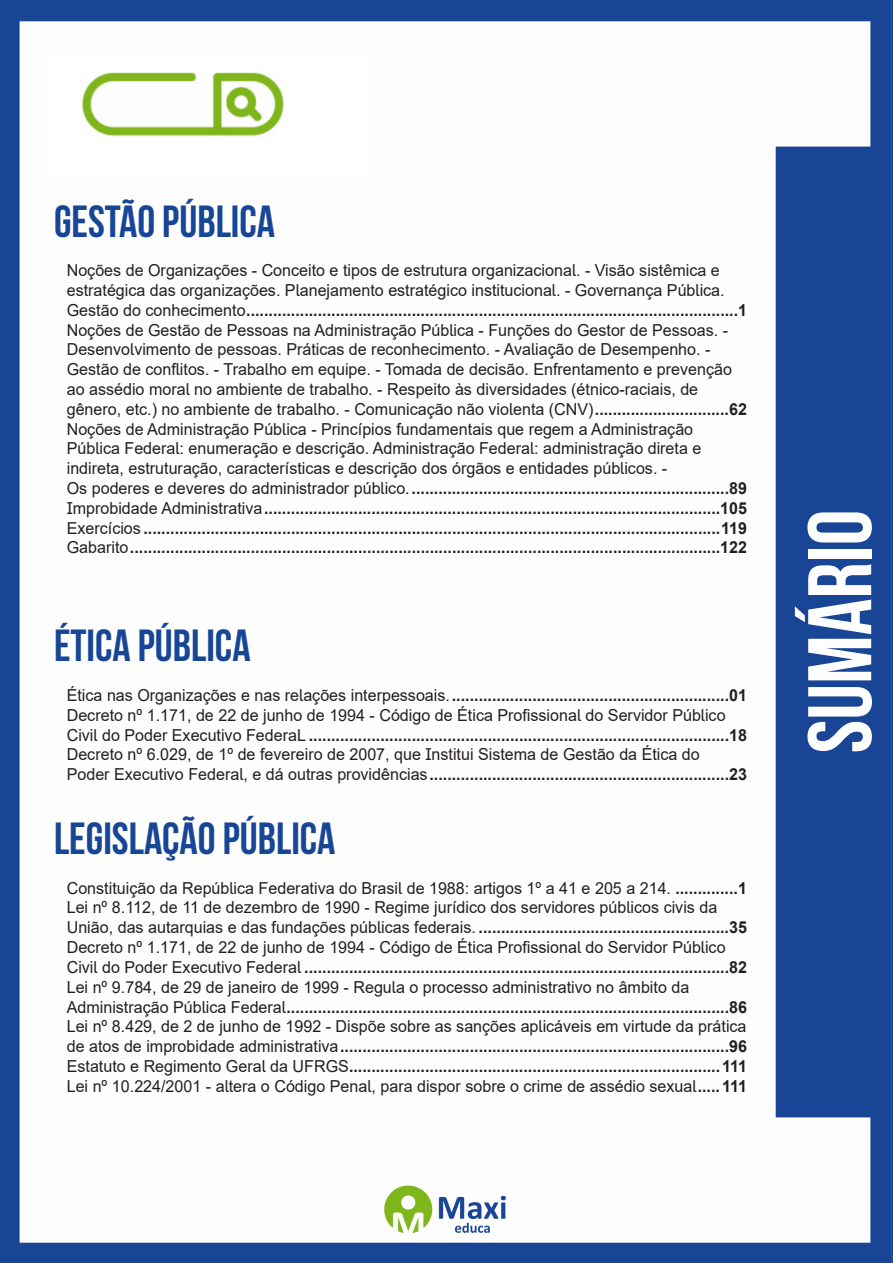
<style>
.page{position:relative;width:893px;height:1263px;background:#fff}
.page>*{position:absolute;margin:0;border:0;box-sizing:border-box;transform-origin:0 0}
.t1{font:700 90px "Bebas Neue";color:#fff}
.t2{font:700 45px "Bebas Neue";color:#184696}
.Titulo{font:700 16.5px "Arial";color:#231f20}
.Titulo-2{font:16.5px "Arial";color:#231f20}
.s1{font-weight:400}
.s2{font-weight:700}
</style>
<div class="page">
<img style="left:0;top:0;width:893px;height:1263px">
<div style="left:53px;top:55px;width:317px;height:121px;background:#fff"></div>
<img style="left:82px;top:72px;width:201px;height:64px">
<p class="t2" style="left:54px;top:196px;width:223px">GESTÃO PÚBLICA</p>
<p class="Titulo-2" style="left:67px;top:259px;width:654px">Noções de Organizações - Conceito e tipos de estrutura organizacional. - Visão sistêmica e</p>
<p class="Titulo-2" style="left:67px;top:279px;width:659px">estratégica das organizações. Planejamento estratégico institucional. - Governança Pública.</p>
<p class="Titulo" style="left:67px;top:298px;width:682px"><span class="s1">Gestão do conhecimento</span>..............................................................................................................1</p>
<p class="Titulo-2" style="left:67px;top:318px;width:663px">Noções de Gestão de Pessoas na Administração Pública - Funções do Gestor de Pessoas. -</p>
<p class="Titulo-2" style="left:67px;top:338px;width:645px">Desenvolvimento de pessoas. Práticas de reconhecimento. - Avaliação de Desempenho. -</p>
<p class="Titulo-2" style="left:67px;top:358px;width:667px">Gestão de conflitos. - Trabalho em equipe. - Tomada de decisão. Enfrentamento e prevenção</p>
<p class="Titulo-2" style="left:67px;top:378px;width:633px">ao assédio moral no ambiente de trabalho. - Respeito às diversidades (étnico-raciais, de</p>
<p class="Titulo-2" style="left:67px;top:398px;width:682px">gênero, etc.) no ambiente de trabalho. - Comunicação não violenta (CNV)<span class="s2">..............................62</span></p>
<p class="Titulo-2" style="left:67px;top:417px;width:628px">Noções de Administração Pública - Princípios fundamentais que regem a Administração</p>
<p class="Titulo-2" style="left:67px;top:437px;width:636px">Pública Federal: enumeração e descrição. Administração Federal: administração direta e</p>
<p class="Titulo-2" style="left:67px;top:457px;width:602px">indireta, estruturação, características e descrição dos órgãos e entidades públicos. -</p>
<p class="Titulo" style="left:67px;top:477px;width:682px"><span class="s1">Os poderes e deveres do administrador público.</span>.......................................................................89</p>
<p class="Titulo" style="left:67px;top:496px;width:682px"><span class="s1">Improbidade Administrativa</span>......................................................................................................105</p>
<p class="Titulo" style="left:67px;top:516px;width:682px"><span class="s1">Exercícios</span> .................................................................................................................................119</p>
<p class="Titulo" style="left:67px;top:536px;width:682px"><span class="s1">Gabarito</span>....................................................................................................................................122</p>
<p class="t2" style="left:54px;top:621px;width:198px">ÉTICA PÚBLICA</p>
<p class="Titulo" style="left:67px;top:684px;width:682px"><span class="s1">Ética nas Organizações e nas relações interpessoais.</span>..............................................................01</p>
<p class="Titulo-2" style="left:67px;top:704px;width:660px">Decreto nº 1.171, de 22 de junho de 1994 - Código de Ética Profissional do Servidor Público</p>
<p class="Titulo" style="left:67px;top:723px;width:682px"><span class="s1">Civil do Poder Executivo FederaL</span> ..............................................................................................18</p>
<p class="Titulo-2" style="left:67px;top:743px;width:635px">Decreto nº 6.029, de 1º de fevereiro de 2007, que Institui Sistema de Gestão da Ética do</p>
<p class="Titulo" style="left:67px;top:763px;width:682px"><span class="s1">Poder Executivo Federal, e dá outras providências</span>...................................................................23</p>
<p class="t2" style="left:54px;top:814px;width:283px">LEGISLAÇÃO PÚBLICA</p>
<p class="Titulo-2" style="left:67px;top:876px;width:682px">Constituição da República Federativa do Brasil de 1988: artigos 1º a 41 e 205 a 214. <span class="s2">..............1</span></p>
<p class="Titulo-2" style="left:67px;top:896px;width:652px">Lei nº 8.112, de 11 de dezembro de 1990 - Regime jurídico dos servidores públicos civis da</p>
<p class="Titulo" style="left:67px;top:916px;width:682px"><span class="s1">União, das autarquias e das fundações públicas federais.</span> ........................................................35</p>
<p class="Titulo-2" style="left:67px;top:936px;width:660px">Decreto nº 1.171, de 22 de junho de 1994 - Código de Ética Profissional do Servidor Público</p>
<p class="Titulo" style="left:67px;top:955px;width:682px"><span class="s1">Civil do Poder Executivo Federal</span> ...............................................................................................82</p>
<p class="Titulo-2" style="left:67px;top:975px;width:624px">Lei nº 9.784, de 29 de janeiro de 1999 - Regula o processo administrativo no âmbito da</p>
<p class="Titulo" style="left:67px;top:995px;width:682px"><span class="s1">Administração Pública Federal</span>...................................................................................................86</p>
<p class="Titulo-2" style="left:67px;top:1015px;width:681px">Lei nº 8.429, de 2 de junho de 1992 - Dispõe sobre as sanções aplicáveis em virtude da prática</p>
<p class="Titulo" style="left:67px;top:1035px;width:682px"><span class="s1">de atos de improbidade administrativa</span>.......................................................................................96</p>
<p class="Titulo" style="left:67px;top:1054px;width:682px"><span class="s1">Estatuto e Regimento Geral da UFRGS</span>...................................................................................111</p>
<p class="Titulo-2" style="left:67px;top:1074px;width:682px">Lei nº 10.224/2001 - altera o Código Penal, para dispor sobre o crime de assédio sexual<span class="s2">.....111</span></p>
<h1 class="t1" style="left:791px;top:753px;width:245px;rotate:-90deg">SUMÁRIO</h1>
</div>
